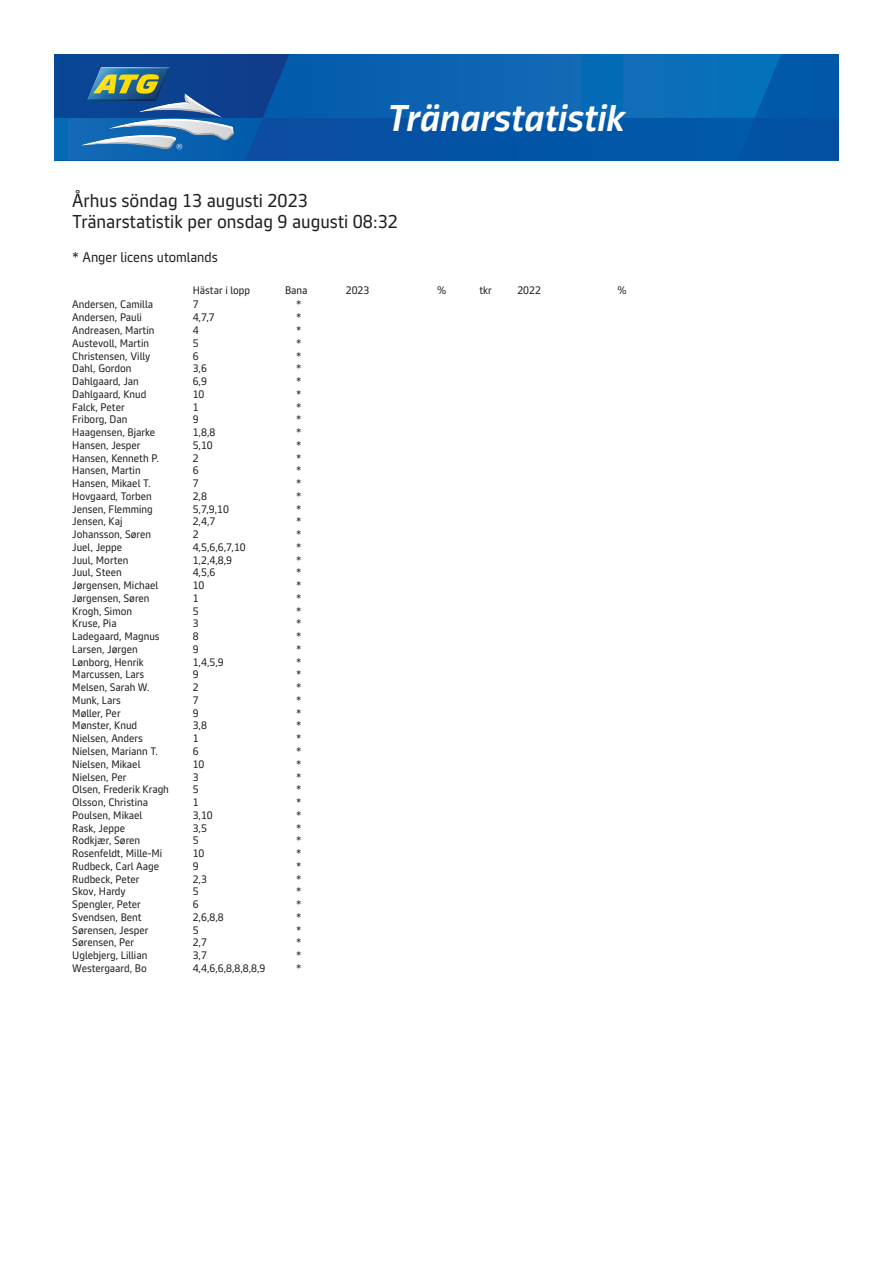
<style>
.page{position:relative;width:893px;height:1263px;background:#fff}
.page>*{position:absolute;margin:0;border:0;box-sizing:border-box;transform-origin:0 0}
.t1{font:italic 700 36px "ATG Text";color:#fff}
.t2{font:18px/21.6px "ATG Text";color:#231f20}
.t3{font:13.5px "ATG Text";color:#231f20}
.t4{font:10.5px "ATG Text";color:#231f20}
</style>
<div class="page">
<svg style="left:54px;top:54px;width:785px;height:106px;background:#105ea8"></svg>
<h1 class="t1" style="left:387px;top:100px;width:239px">Tränarstatistik</h1>
<h2 class="t2" style="left:72px;top:189px;width:327px">Århus söndag 13 augusti 2023<br>Tränarstatistik per onsdag 9 augusti 08:32</h2>
<p class="t3" style="left:72px;top:249px;width:147px">* Anger licens utomlands</p>
<p class="t4" style="left:193px;top:284px;width:59px">Hästar i lopp</p>
<p class="t4" style="left:285px;top:284px;width:24px">Bana</p>
<p class="t4" style="left:346px;top:284px;width:25px">2023</p>
<p class="t4" style="left:437px;top:284px;width:11px">%</p>
<p class="t4" style="left:479px;top:284px;width:14px">tkr</p>
<p class="t4" style="left:517px;top:284px;width:25px">2022</p>
<p class="t4" style="left:618px;top:284px;width:11px">%</p>
<p class="t4" style="left:72px;top:298px;width:82px">Andersen, Camilla</p>
<p class="t4" style="left:193px;top:298px;width:7px">7</p>
<p class="t4" style="left:296px;top:298px;width:7px">*</p>
<p class="t4" style="left:72px;top:311px;width:71px">Andersen, Pauli</p>
<p class="t4" style="left:193px;top:311px;width:24px">4,7,7</p>
<p class="t4" style="left:296px;top:311px;width:7px">*</p>
<p class="t4" style="left:72px;top:324px;width:84px">Andreasen, Martin</p>
<p class="t4" style="left:193px;top:324px;width:7px">4</p>
<p class="t4" style="left:296px;top:324px;width:7px">*</p>
<p class="t4" style="left:72px;top:337px;width:78px">Austevoll, Martin</p>
<p class="t4" style="left:193px;top:337px;width:7px">5</p>
<p class="t4" style="left:296px;top:337px;width:7px">*</p>
<p class="t4" style="left:72px;top:349px;width:80px">Christensen, Villy</p>
<p class="t4" style="left:193px;top:349px;width:7px">6</p>
<p class="t4" style="left:296px;top:349px;width:7px">*</p>
<p class="t4" style="left:72px;top:362px;width:61px">Dahl, Gordon</p>
<p class="t4" style="left:193px;top:362px;width:16px">3,6</p>
<p class="t4" style="left:296px;top:362px;width:7px">*</p>
<p class="t4" style="left:72px;top:375px;width:68px">Dahlgaard, Jan</p>
<p class="t4" style="left:193px;top:375px;width:16px">6,9</p>
<p class="t4" style="left:296px;top:375px;width:7px">*</p>
<p class="t4" style="left:72px;top:388px;width:76px">Dahlgaard, Knud</p>
<p class="t4" style="left:193px;top:388px;width:13px">10</p>
<p class="t4" style="left:296px;top:388px;width:7px">*</p>
<p class="t4" style="left:72px;top:401px;width:54px">Falck, Peter</p>
<p class="t4" style="left:193px;top:401px;width:7px">1</p>
<p class="t4" style="left:296px;top:401px;width:7px">*</p>
<p class="t4" style="left:72px;top:413px;width:57px">Friborg, Dan</p>
<p class="t4" style="left:193px;top:413px;width:7px">9</p>
<p class="t4" style="left:296px;top:413px;width:7px">*</p>
<p class="t4" style="left:72px;top:426px;width:85px">Haagensen, Bjarke</p>
<p class="t4" style="left:193px;top:426px;width:24px">1,8,8</p>
<p class="t4" style="left:296px;top:426px;width:7px">*</p>
<p class="t4" style="left:72px;top:439px;width:70px">Hansen, Jesper</p>
<p class="t4" style="left:193px;top:439px;width:22px">5,10</p>
<p class="t4" style="left:296px;top:439px;width:7px">*</p>
<p class="t4" style="left:72px;top:452px;width:88px">Hansen, Kenneth P.</p>
<p class="t4" style="left:193px;top:452px;width:7px">2</p>
<p class="t4" style="left:296px;top:452px;width:7px">*</p>
<p class="t4" style="left:72px;top:464px;width:70px">Hansen, Martin</p>
<p class="t4" style="left:193px;top:464px;width:7px">6</p>
<p class="t4" style="left:296px;top:464px;width:7px">*</p>
<p class="t4" style="left:72px;top:477px;width:80px">Hansen, Mikael T.</p>
<p class="t4" style="left:193px;top:477px;width:7px">7</p>
<p class="t4" style="left:296px;top:477px;width:7px">*</p>
<p class="t4" style="left:72px;top:490px;width:81px">Hovgaard, Torben</p>
<p class="t4" style="left:193px;top:490px;width:16px">2,8</p>
<p class="t4" style="left:296px;top:490px;width:7px">*</p>
<p class="t4" style="left:72px;top:503px;width:82px">Jensen, Flemming</p>
<p class="t4" style="left:193px;top:503px;width:38px">5,7,9,10</p>
<p class="t4" style="left:296px;top:503px;width:7px">*</p>
<p class="t4" style="left:72px;top:515px;width:52px">Jensen, Kaj</p>
<p class="t4" style="left:193px;top:515px;width:24px">2,4,7</p>
<p class="t4" style="left:296px;top:515px;width:7px">*</p>
<p class="t4" style="left:72px;top:528px;width:80px">Johansson, Søren</p>
<p class="t4" style="left:193px;top:528px;width:7px">2</p>
<p class="t4" style="left:296px;top:528px;width:7px">*</p>
<p class="t4" style="left:72px;top:541px;width:51px">Juel, Jeppe</p>
<p class="t4" style="left:193px;top:541px;width:54px">4,5,6,6,7,10</p>
<p class="t4" style="left:296px;top:541px;width:7px">*</p>
<p class="t4" style="left:72px;top:554px;width:58px">Juul, Morten</p>
<p class="t4" style="left:193px;top:554px;width:41px">1,2,4,8,9</p>
<p class="t4" style="left:296px;top:554px;width:7px">*</p>
<p class="t4" style="left:72px;top:566px;width:51px">Juul, Steen</p>
<p class="t4" style="left:193px;top:566px;width:24px">4,5,6</p>
<p class="t4" style="left:296px;top:566px;width:7px">*</p>
<p class="t4" style="left:72px;top:579px;width:88px">Jørgensen, Michael</p>
<p class="t4" style="left:193px;top:579px;width:13px">10</p>
<p class="t4" style="left:296px;top:579px;width:7px">*</p>
<p class="t4" style="left:72px;top:592px;width:79px">Jørgensen, Søren</p>
<p class="t4" style="left:193px;top:592px;width:7px">1</p>
<p class="t4" style="left:296px;top:592px;width:7px">*</p>
<p class="t4" style="left:72px;top:605px;width:61px">Krogh, Simon</p>
<p class="t4" style="left:193px;top:605px;width:7px">5</p>
<p class="t4" style="left:296px;top:605px;width:7px">*</p>
<p class="t4" style="left:72px;top:617px;width:46px">Kruse, Pia</p>
<p class="t4" style="left:193px;top:617px;width:7px">3</p>
<p class="t4" style="left:296px;top:617px;width:7px">*</p>
<p class="t4" style="left:72px;top:630px;width:89px">Ladegaard, Magnus</p>
<p class="t4" style="left:193px;top:630px;width:7px">8</p>
<p class="t4" style="left:296px;top:630px;width:7px">*</p>
<p class="t4" style="left:72px;top:643px;width:67px">Larsen, Jørgen</p>
<p class="t4" style="left:193px;top:643px;width:7px">9</p>
<p class="t4" style="left:296px;top:643px;width:7px">*</p>
<p class="t4" style="left:72px;top:656px;width:73px">Lønborg, Henrik</p>
<p class="t4" style="left:193px;top:656px;width:32px">1,4,5,9</p>
<p class="t4" style="left:296px;top:656px;width:7px">*</p>
<p class="t4" style="left:72px;top:668px;width:73px">Marcussen, Lars</p>
<p class="t4" style="left:193px;top:668px;width:7px">9</p>
<p class="t4" style="left:296px;top:668px;width:7px">*</p>
<p class="t4" style="left:72px;top:681px;width:79px">Melsen, Sarah W.</p>
<p class="t4" style="left:193px;top:681px;width:7px">2</p>
<p class="t4" style="left:296px;top:681px;width:7px">*</p>
<p class="t4" style="left:72px;top:694px;width:50px">Munk, Lars</p>
<p class="t4" style="left:193px;top:694px;width:7px">7</p>
<p class="t4" style="left:296px;top:694px;width:7px">*</p>
<p class="t4" style="left:72px;top:707px;width:50px">Møller, Per</p>
<p class="t4" style="left:193px;top:707px;width:7px">9</p>
<p class="t4" style="left:296px;top:707px;width:7px">*</p>
<p class="t4" style="left:72px;top:719px;width:66px">Mønster, Knud</p>
<p class="t4" style="left:193px;top:719px;width:16px">3,8</p>
<p class="t4" style="left:296px;top:719px;width:7px">*</p>
<p class="t4" style="left:72px;top:732px;width:72px">Nielsen, Anders</p>
<p class="t4" style="left:193px;top:732px;width:7px">1</p>
<p class="t4" style="left:296px;top:732px;width:7px">*</p>
<p class="t4" style="left:72px;top:745px;width:87px">Nielsen, Mariann T.</p>
<p class="t4" style="left:193px;top:745px;width:7px">6</p>
<p class="t4" style="left:296px;top:745px;width:7px">*</p>
<p class="t4" style="left:72px;top:758px;width:70px">Nielsen, Mikael</p>
<p class="t4" style="left:193px;top:758px;width:13px">10</p>
<p class="t4" style="left:296px;top:758px;width:7px">*</p>
<p class="t4" style="left:72px;top:770px;width:56px">Nielsen, Per</p>
<p class="t4" style="left:193px;top:770px;width:7px">3</p>
<p class="t4" style="left:296px;top:770px;width:7px">*</p>
<p class="t4" style="left:72px;top:783px;width:98px">Olsen, Frederik Kragh</p>
<p class="t4" style="left:193px;top:783px;width:7px">5</p>
<p class="t4" style="left:296px;top:783px;width:7px">*</p>
<p class="t4" style="left:72px;top:796px;width:77px">Olsson, Christina</p>
<p class="t4" style="left:193px;top:796px;width:7px">1</p>
<p class="t4" style="left:296px;top:796px;width:7px">*</p>
<p class="t4" style="left:72px;top:809px;width:72px">Poulsen, Mikael</p>
<p class="t4" style="left:193px;top:809px;width:22px">3,10</p>
<p class="t4" style="left:296px;top:809px;width:7px">*</p>
<p class="t4" style="left:72px;top:821px;width:54px">Rask, Jeppe</p>
<p class="t4" style="left:193px;top:821px;width:16px">3,5</p>
<p class="t4" style="left:296px;top:821px;width:7px">*</p>
<p class="t4" style="left:72px;top:834px;width:70px">Rodkjær, Søren</p>
<p class="t4" style="left:193px;top:834px;width:7px">5</p>
<p class="t4" style="left:296px;top:834px;width:7px">*</p>
<p class="t4" style="left:72px;top:847px;width:91px">Rosenfeldt, Mille-Mi</p>
<p class="t4" style="left:193px;top:847px;width:13px">10</p>
<p class="t4" style="left:296px;top:847px;width:7px">*</p>
<p class="t4" style="left:72px;top:860px;width:88px">Rudbeck, Carl Aage</p>
<p class="t4" style="left:193px;top:860px;width:7px">9</p>
<p class="t4" style="left:296px;top:860px;width:7px">*</p>
<p class="t4" style="left:72px;top:872px;width:69px">Rudbeck, Peter</p>
<p class="t4" style="left:193px;top:872px;width:16px">2,3</p>
<p class="t4" style="left:296px;top:872px;width:7px">*</p>
<p class="t4" style="left:72px;top:885px;width:55px">Skov, Hardy</p>
<p class="t4" style="left:193px;top:885px;width:7px">5</p>
<p class="t4" style="left:296px;top:885px;width:7px">*</p>
<p class="t4" style="left:72px;top:898px;width:70px">Spengler, Peter</p>
<p class="t4" style="left:193px;top:898px;width:7px">6</p>
<p class="t4" style="left:296px;top:898px;width:7px">*</p>
<p class="t4" style="left:72px;top:911px;width:71px">Svendsen, Bent</p>
<p class="t4" style="left:193px;top:911px;width:32px">2,6,8,8</p>
<p class="t4" style="left:296px;top:911px;width:7px">*</p>
<p class="t4" style="left:72px;top:924px;width:78px">Sørensen, Jesper</p>
<p class="t4" style="left:193px;top:924px;width:7px">5</p>
<p class="t4" style="left:296px;top:924px;width:7px">*</p>
<p class="t4" style="left:72px;top:936px;width:63px">Sørensen, Per</p>
<p class="t4" style="left:193px;top:936px;width:16px">2,7</p>
<p class="t4" style="left:296px;top:936px;width:7px">*</p>
<p class="t4" style="left:72px;top:949px;width:77px">Uglebjerg, Lillian</p>
<p class="t4" style="left:193px;top:949px;width:16px">3,7</p>
<p class="t4" style="left:296px;top:949px;width:7px">*</p>
<p class="t4" style="left:72px;top:962px;width:76px">Westergaard, Bo</p>
<p class="t4" style="left:193px;top:962px;width:74px">4,4,6,6,8,8,8,8,9</p>
<p class="t4" style="left:296px;top:962px;width:7px">*</p>
</div>
